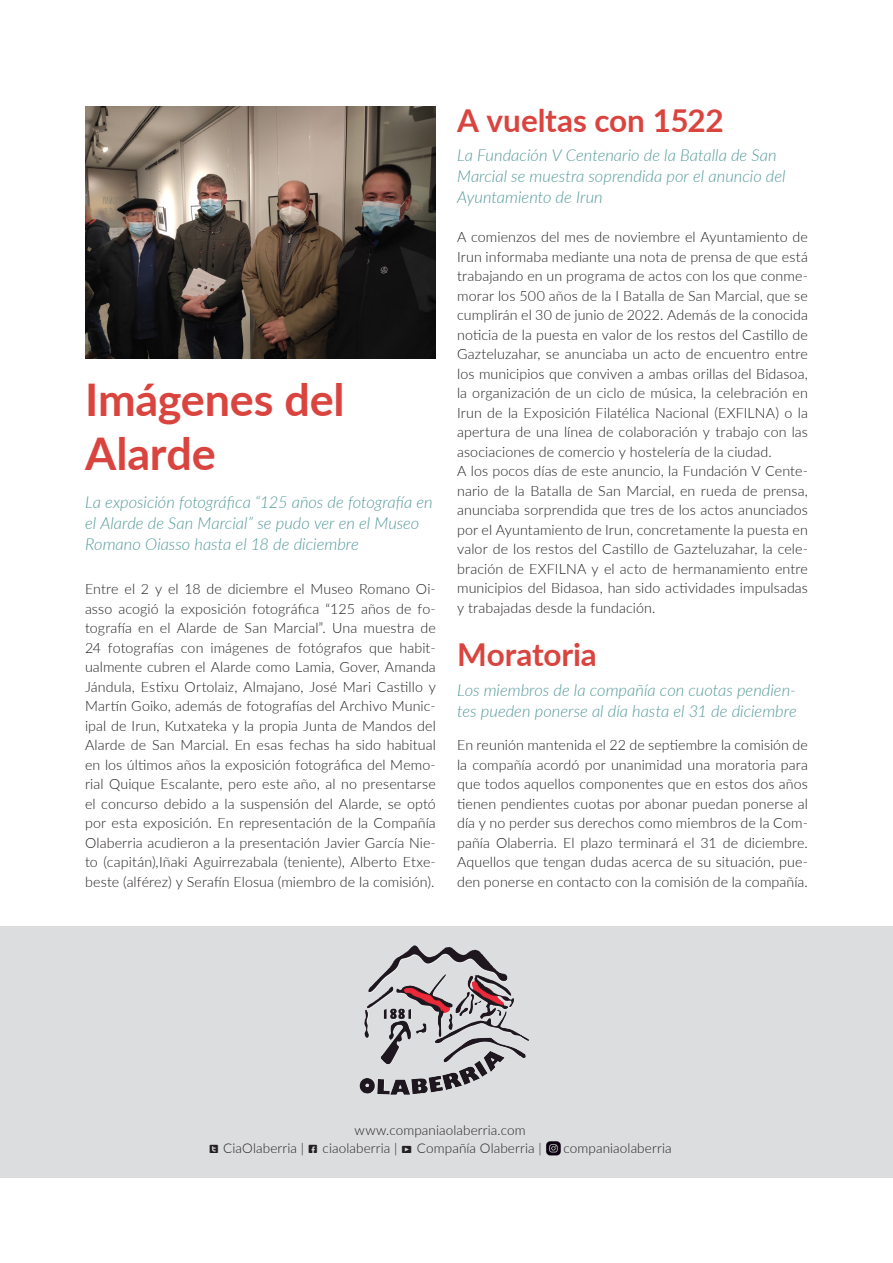
<style>
.page{position:relative;width:893px;height:1263px;background:#fff}
.page>*{position:absolute;margin:0;border:0;box-sizing:border-box;transform-origin:0 0}
.t1{font:700 45px/54px "Lato";letter-spacing:-.005em;color:#da443f}
.t2{font:700 31.5px "Lato";letter-spacing:-.005em;color:#da443f}
.t3{font:italic 300 16.5px/21px "Lato";color:#55999b}
.Body_Text{font:300 14.25px/19.5px "Lato";letter-spacing:.005em;color:#231f20;text-align:justify}
.t4{font:300 13.5px/18px "Lato";letter-spacing:.01em;color:#231f20}
.s1{font-family:"Modern Pictograms";font-weight:400}
</style>
<div class="page">
<div style="left:0;top:926px;width:893px;height:252px;background:#dcdddf"></div>
<img style="left:85px;top:106px;width:351px;height:252px">
<img style="left:368px;top:945px;width:97px;height:48px">
<img style="left:546px;top:1142px;width:15px;height:14px">
<p class="t1" style="left:85px;top:370px;width:261px">Imágenes del<br>Alarde</p>
<p class="t3" style="left:85px;top:491px;width:349px">La exposición fotográfica “125 años de fotografía en el Alarde de San Marcial” se pudo ver en el Museo<br>Romano Oiasso hasta el 18 de diciembre</p>
<p class="Body_Text" style="left:85px;top:579px;width:352px">Entre el 2 y el 18 de diciembre el Museo Romano Oi&shy;asso acogió la exposición fotográfica “125 años de fo&shy;tografía en el Alarde de San Marcial”. Una muestra de 24 fotografías con imágenes de fotógrafos que habit&shy;ualmente cubren el Alarde como Lamia, Gover, Amanda Jándula, Estixu Ortolaiz, Almajano, José Mari Castillo y Martín Goiko, además de fotografías del Archivo Munic&shy;ipal de Irun, Kutxateka y la propia Junta de Mandos del Alarde de San Marcial. En esas fechas ha sido habitual en los últimos años la exposición fotográfica del Memo&shy;rial Quique Escalante, pero este año, al no presentarse el concurso debido a la suspensión del Alarde, se optó por esta exposición. En representación de la Compañía Olaberria acudieron a la presentación Javier García Nie&shy;to (capitán),Iñaki Aguirrezabala (teniente), Alberto Etxe&shy;beste (alférez) y Serafín Elosua (miembro de la comisión).</p>
<p class="t2" style="left:457px;top:97px;width:268px">A vueltas con 1522</p>
<p class="t3" style="left:457px;top:144px;width:330px">La Fundación V Centenario de la Batalla de San<br>Marcial se muestra soprendida por el anuncio del<br>Ayuntamiento de Irun</p>
<p class="Body_Text" style="left:457px;top:227px;width:352px">A comienzos del mes de noviembre el Ayuntamiento de Irun informaba mediante una nota de prensa de que está trabajando en un programa de actos con los que conme&shy;morar los 500 años de la I Batalla de San Marcial, que se cumplirán el 30 de junio de 2022. Además de la conocida noticia de la puesta en valor de los restos del Castillo de Gazteluzahar, se anunciaba un acto de encuentro entre los municipios que conviven a ambas orillas del Bidasoa, la organización de un ciclo de música, la celebración en Irun de la Exposición Filatélica Nacional (EXFILNA) o la apertura de una línea de colaboración y trabajo con las asociaciones de comercio y hostelería de la ciudad.</p>
<p class="Body_Text" style="left:457px;top:461px;width:352px">A los pocos días de este anuncio, la Fundación V Cente&shy;nario de la Batalla de San Marcial, en rueda de prensa, anunciaba sorprendida que tres de los actos anunciados por el Ayuntamiento de Irun, concretamente la puesta en valor de los restos del Castillo de Gazteluzahar, la cele&shy;bración de EXFILNA y el acto de hermanamiento entre municipios del Bidasoa, han sido actividades impulsadas y trabajadas desde la fundación.</p>
<p class="t2" style="left:457px;top:631px;width:141px">Moratoria</p>
<p class="t3" style="left:457px;top:679px;width:341px">Los miembros de la compañía con cuotas pendien&shy;tes pueden ponerse al día hasta el 31 de diciembre</p>
<p class="Body_Text" style="left:457px;top:735px;width:352px">En reunión mantenida el 22 de septiembre la comisión de la compañía acordó por unanimidad una moratoria para que todos aquellos componentes que en estos dos años tienen pendientes cuotas por abonar puedan ponerse al día y no perder sus derechos como miembros de la Com&shy;pañía Olaberria. El plazo terminará el 31 de diciembre.<br>Aquellos que tengan dudas acerca de su situación, pue&shy;den ponerse en contacto con la comisión de la compañía.</p>
<p class="t4" style="left:209px;top:1120px;width:334px;text-indent:146px">www.companiaolaberria.com<br><span class="s1">U</span> CiaOlaberria | <span class="s1">G</span> ciaolaberria | <span class="s1">P</span> Compañía Olaberria |</p>
<p class="t4" style="left:563px;top:1138px;width:110px">companiaolaberria</p>
</div>
